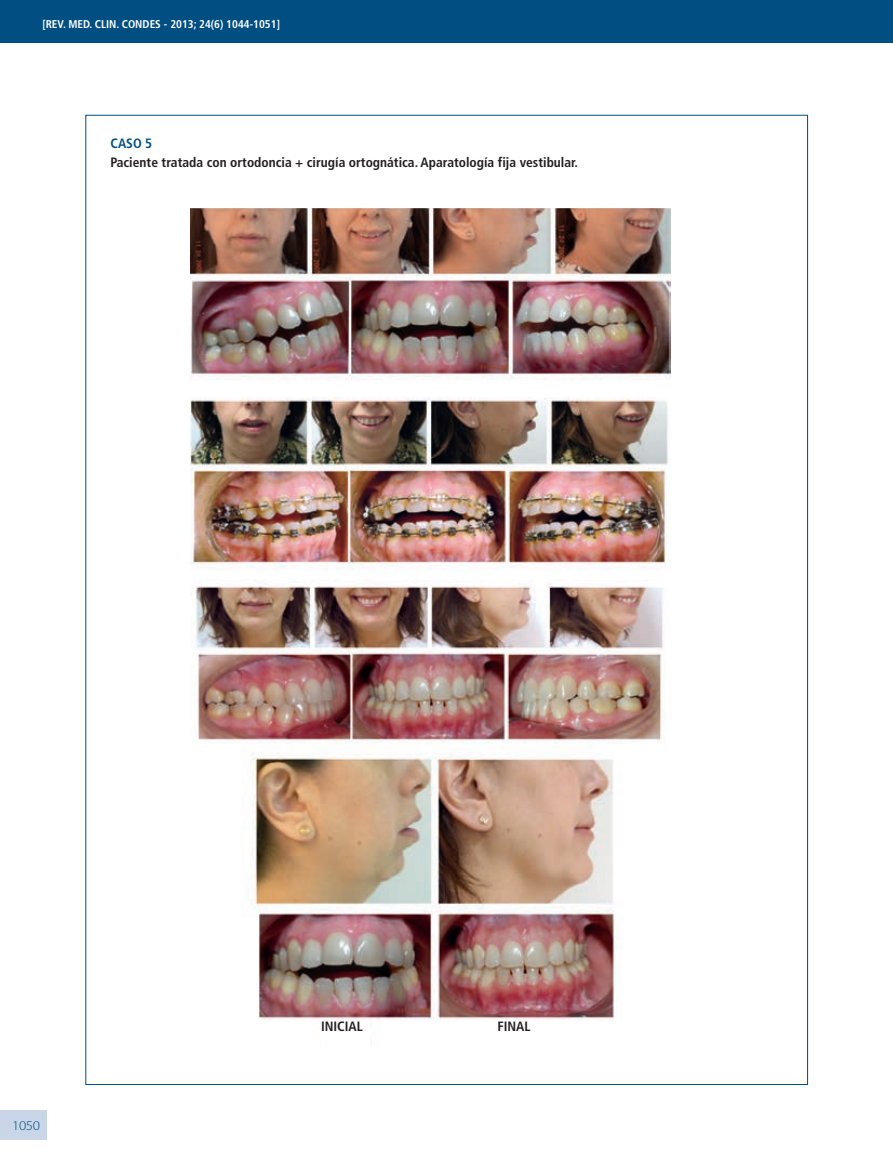
<style>
.page{position:relative;width:893px;height:1170px;background:#fff}
.page>*{position:absolute;margin:0;border:0;box-sizing:border-box;transform-origin:0 0}
.t1{font:700 condensed 13.5px "Frutiger";color:#231f20}
.t2{font:700 condensed 13.5px "Frutiger";color:#004e82}
.t3{font:300 13.5px "Myriad Pro";color:#004e82;scale:1.1 1}
.t4{font:700 condensed 11.25px "Frutiger";color:#fff}
</style>
<div class="page">
<div style="left:0;top:1110px;width:47px;height:30px;background:#c9d6e7"></div>
<div style="left:0;top:0;width:893px;height:43px;background:#004e82"></div>
<img style="left:191px;top:208px;width:480px;height:836px">
<div style="left:321px;top:1020px;width:49px;height:35px;background:#fff"></div>
<div style="left:497px;top:1020px;width:56px;height:34px;background:#fff"></div>
<p class="t4" style="left:42px;top:17px;width:239px">[REV. MED. CLIN. CONDES - 2013; 24(6) 1044-1051]</p>
<p class="t2" style="left:111px;top:136px;width:43px">CASO 5</p>
<p class="t1" style="left:111px;top:154px;width:469px">Paciente tratada con ortodoncia + cirugía ortognática. Aparatología fija vestibular.</p>
<p class="t3" style="left:12px;top:1117px;width:27px">1050</p>
<p class="t1" style="left:321px;top:1018px;width:43px">INICIAL</p>
<p class="t1" style="left:497px;top:1018px;width:34px">FINAL</p>
</div>
